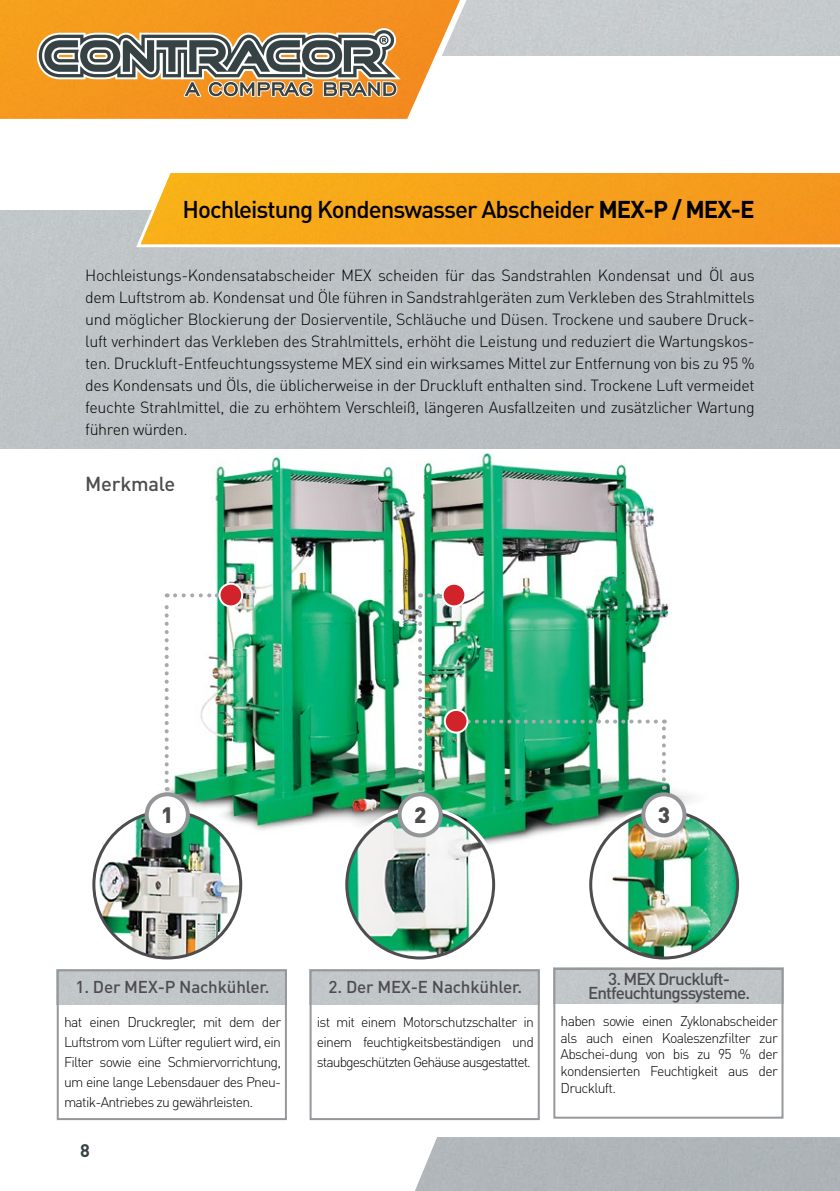
<style>
.page{position:relative;width:840px;height:1191px;background:#fff}
.page>*{position:absolute;margin:0;border:0;box-sizing:border-box;transform-origin:0 0}
.t1{font:500 24px "DIN Pro";letter-spacing:-.04em;color:#000}
.t2{font:900 22px "DIN Pro";color:#4d4d4f}
.t3{font:500 20px "DIN Pro";letter-spacing:-.01em;color:#4d4d4f}
.t4{font:700 18px "DIN Pro";color:#364244}
.t5{font:500 17px "DIN Pro";letter-spacing:-.01em;color:#4d4d4f}
.t6{font:500 17px/14px "DIN Pro";letter-spacing:-.05em;color:#4d4d4f;text-align:center}
.t7{font:300 16px/22px "DIN Pro";letter-spacing:-.02em;color:#000;text-align:justify}
.t8{font:300 14px/20px "DIN Pro";letter-spacing:-.05em;color:#000;text-align:justify}
.s1{font-weight:700}
</style>
<div class="page">
<div style="left:472px;top:0;width:40px;height:56px;background:#c9cdd0"></div>
<img style="left:0;top:0;width:472px;height:119px">
<svg style="left:35px;top:26px;width:370px;height:93px;background:#f39220"></svg>
<svg style="left:39px;top:30px;width:358px;height:67px"></svg>
<img style="left:134px;top:448px;width:607px;height:397px">
<svg style="left:132px;top:210px;width:707px;height:42px"></svg>
<img style="left:141px;top:173px;width:698px;height:71px">
<div style="left:57px;top:969px;width:230px;height:151px;border:2px solid #95979a"></div>
<div style="left:309px;top:969px;width:230px;height:151px;border:2px solid #95979a"></div>
<div style="left:553px;top:968px;width:230px;height:150px;border:2px solid #95979a"></div>
<svg style="left:418px;top:593px;width:4px;height:188px"></svg>
<svg style="left:429px;top:593px;width:12px;height:4px"></svg>
<svg style="left:661px;top:719px;width:4px;height:60px"></svg>
<svg style="left:468px;top:719px;width:187px;height:4px"></svg>
<div style="left:442px;top:584px;width:23px;height:22px;background:#d2232a;border-radius:50%"></div>
<div style="left:441px;top:583px;width:25px;height:24px;border:2px solid #fff;border-radius:50%"></div>
<div style="left:444px;top:710px;width:23px;height:22px;background:#d2232a;border-radius:50%"></div>
<div style="left:443px;top:709px;width:25px;height:24px;border:2px solid #fff;border-radius:50%"></div>
<svg style="left:89px;top:806px;width:156px;height:157px"></svg>
<img style="left:94px;top:811px;width:146px;height:147px;border-radius:73px">
<div style="left:147px;top:794px;width:41px;height:41px;background:#fff;border-radius:50%"></div>
<div style="left:145px;top:792px;width:45px;height:45px;border:4px solid #939598;border-radius:50%"></div>
<svg style="left:342px;top:806px;width:156px;height:157px"></svg>
<img style="left:346px;top:811px;width:147px;height:147px;border-radius:73px">
<div style="left:399px;top:794px;width:41px;height:41px;background:#fff;border-radius:50%"></div>
<div style="left:397px;top:792px;width:45px;height:45px;border:4px solid #939598;border-radius:50%"></div>
<svg style="left:164px;top:593px;width:4px;height:188px"></svg>
<svg style="left:175px;top:593px;width:43px;height:4px"></svg>
<div style="left:219px;top:584px;width:23px;height:22px;background:#d2232a;border-radius:50%"></div>
<div style="left:218px;top:583px;width:25px;height:24px;border:2px solid #fff;border-radius:50%"></div>
<svg style="left:585px;top:806px;width:157px;height:157px"></svg>
<img style="left:590px;top:811px;width:147px;height:147px;border-radius:73px">
<div style="left:643px;top:794px;width:41px;height:41px;background:#fff;border-radius:50%"></div>
<div style="left:641px;top:792px;width:45px;height:45px;border:4px solid #939598;border-radius:50%"></div>
<h1 class="t1" style="left:182px;top:194px;width:573px">Hochleistung Kondenswasser Abscheider <span class="s1">MEX-P / MEX-E</span></h1>
<p class="t7" style="left:85px;top:264px;width:670px">Hochleistungs-Kondensatabscheider MEX scheiden für das Sandstrahlen Kondensat und Öl aus dem Luftstrom ab. Kondensat und Öle führen in Sandstrahlgeräten zum Verkleben des Strahlmittels und möglicher Blockierung der Dosierventile, Schläuche und Düsen. Trockene und saubere Druck&shy;luft verhindert das Verkleben des Strahlmittels, erhöht die Leistung und reduziert die Wartungskos&shy;ten. Druckluft-Entfeuchtungssysteme MEX sind ein wirksames Mittel zur Entfernung von bis zu 95 % des Kondensats und Öls, die üblicherweise in der Druckluft enthalten sind. Trockene Luft vermeidet feuchte Strahlmittel, die zu erhöhtem Verschleiß, längeren Ausfallzeiten und zusätzlicher Wartung führen würden.</p>
<p class="t3" style="left:85px;top:471px;width:92px">Merkmale</p>
<h2 class="t2" style="left:161px;top:800px;width:14px">1</h2>
<h2 class="t2" style="left:414px;top:800px;width:14px">2</h2>
<h2 class="t2" style="left:657px;top:800px;width:14px">3</h2>
<p class="t5" style="left:75px;top:976px;width:195px">1. Der MEX-P Nachkühler.</p>
<p class="t8" style="left:64px;top:1012px;width:218px">hat einen Druckregler, mit dem der Luftstrom vom Lüfter reguliert wird, ein Filter sowie eine Schmiervorrichtung, um eine lange Lebensdauer des Pneu&shy;matik-Antriebes zu gewährleisten.</p>
<p class="t4" style="left:80px;top:1138px;width:11px">8</p>
<p class="t5" style="left:328px;top:976px;width:195px">2. Der MEX-E Nachkühler.</p>
<p class="t8" style="left:316px;top:1012px;width:218px">ist mit einem Motorschutzschalter in einem feuchtigkeitsbeständigen und staubgeschützten Gehäuse ausgestattet.</p>
<p class="t6" style="left:587px;top:971px;width:164px">3. MEX Druckluft-<br>Entfeuchtungssysteme.</p>
<p class="t8" style="left:560px;top:1012px;width:218px;line-height:16.8px">haben sowie einen Zyklonabscheider als auch einen Koaleszenzfilter zur Abschei-dung von bis zu 95 % der kondensierten Feuchtigkeit aus der Druckluft.</p>
</div>
